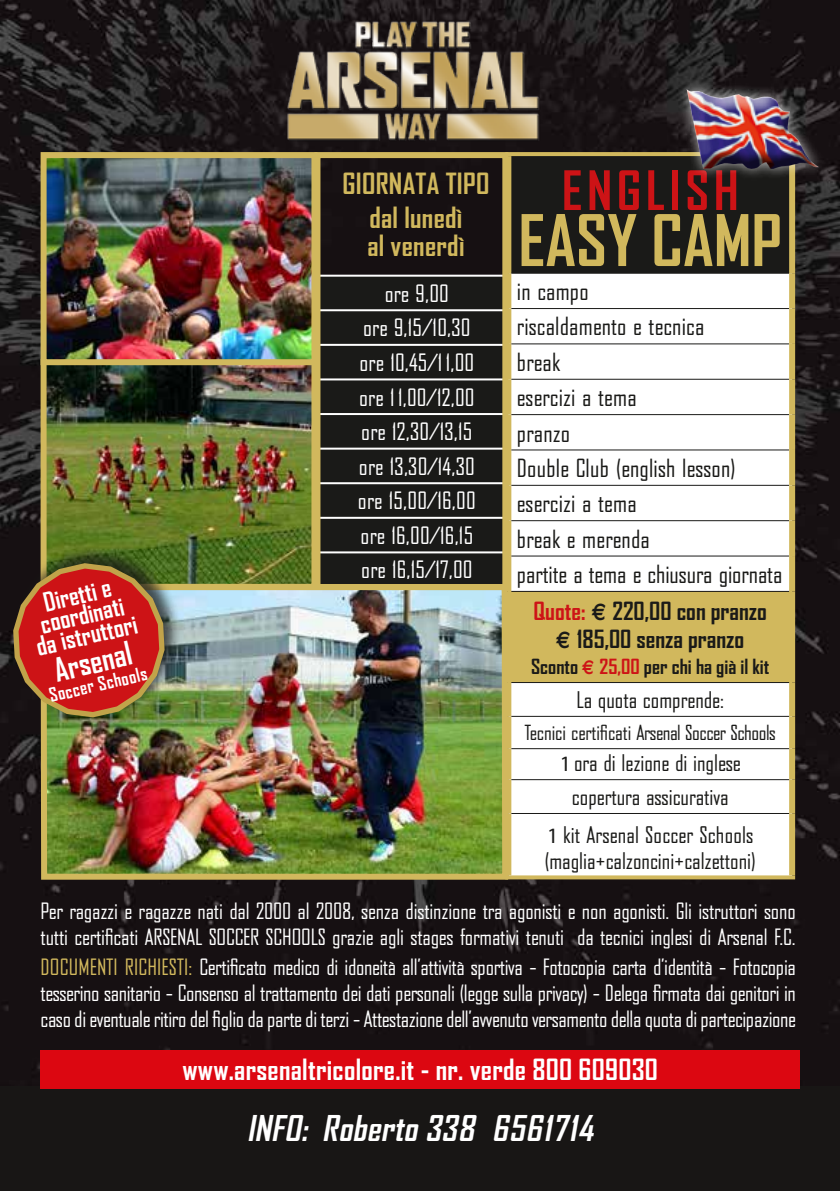
<style>
.page{position:relative;width:840px;height:1191px;background:#fff}
.page>*{position:absolute;margin:0;border:0;box-sizing:border-box;transform-origin:0 0}
.t1{font:700 68px "Agency FB";color:#d1b85d}
.t2{font:700 52px "Agency FB";letter-spacing:.09em;color:#cd1316}
.t3{font:italic 700 34px "Agency FB";color:#fff}
.t4{font:700 31.4px "Agency FB";color:#fff;scale:.95 1}
.t5{font:700 28px "Agency FB";letter-spacing:.01em;color:#fff}
.t6{font:700 28px/34px "Agency FB";letter-spacing:.01em;color:#d1b85d;text-align:center}
.t7{font:700 25.4px/20.8px "Agency FB";color:#fff;text-align:center;scale:.95 1}
.t8{font:24px/35.4px "Bureau Agency FB";letter-spacing:.01em;color:#1a1a18}
.t9{font:700 24px/28px "Agency FB";color:#1a1a18;text-align:center}
.t10{font:23px/34.6px "Bureau Agency FB";letter-spacing:.01em;color:#fff;text-align:center}
.t11{font:22px/33.8px "Bureau Agency FB";color:#1a1a18;text-align:center}
.t12{font:21.6px/26px "Bureau Agency FB";letter-spacing:-.005em;color:#fff}
.t13{font:20px "Bureau Agency FB";letter-spacing:-.02em;color:#1a1a18}
.t14{font:700 20px "Agency FB";color:#1a1a18}
.t15{font:700 18.4px "Agency FB";color:#fff;scale:.95 1}
.s1{color:#cd1316}
.s2{font-family:"Euro Sans"}
.s3{font-family:"Euro Sans";color:#cd1316}
.s4{font-family:"Myriad Pro"}
.s5{color:#d1b85d}
</style>
<div class="page">
<div style="left:0;top:0;width:839px;height:1191px;background:#181615"></div>
<img style="left:0;top:0;width:839px;height:1085px">
<img style="left:276px;top:4px;width:270px;height:140px">
<svg style="left:321px;top:277px;width:180px;height:306px"></svg>
<hr style="left:317px;top:275px;width:199px;height:2px;background:#fff">
<hr style="left:317px;top:309px;width:199px;height:2px;background:#fff">
<hr style="left:317px;top:344px;width:199px;height:2px;background:#fff">
<hr style="left:317px;top:378px;width:199px;height:2px;background:#fff">
<hr style="left:317px;top:413px;width:199px;height:2px;background:#fff">
<hr style="left:317px;top:447px;width:199px;height:2px;background:#fff">
<hr style="left:317px;top:482px;width:199px;height:2px;background:#fff">
<hr style="left:317px;top:517px;width:199px;height:2px;background:#fff">
<hr style="left:317px;top:551px;width:199px;height:2px;background:#fff">
<div style="left:508px;top:154px;width:283px;height:119px;background:#1a1a18"></div>
<div style="left:511px;top:274px;width:277px;height:601px;background:#fff"></div>
<div style="left:508px;top:591px;width:283px;height:91px;background:#d1b85d"></div>
<div style="left:505px;top:156px;width:6px;height:117px;background:#d1b85d"></div>
<svg style="left:789px;top:183px;width:5px;height:90px"></svg>
<div style="left:505px;top:273px;width:6px;height:35px;background:#d1b85d"></div>
<div style="left:505px;top:308px;width:6px;height:36px;background:#d1b85d"></div>
<div style="left:505px;top:344px;width:6px;height:35px;background:#d1b85d"></div>
<div style="left:505px;top:379px;width:6px;height:35px;background:#d1b85d"></div>
<div style="left:505px;top:414px;width:6px;height:36px;background:#d1b85d"></div>
<div style="left:505px;top:450px;width:6px;height:35px;background:#d1b85d"></div>
<div style="left:505px;top:485px;width:6px;height:35px;background:#d1b85d"></div>
<div style="left:505px;top:520px;width:6px;height:36px;background:#d1b85d"></div>
<div style="left:505px;top:556px;width:6px;height:35px;background:#d1b85d"></div>
<div style="left:788px;top:591px;width:6px;height:91px;background:#d1b85d"></div>
<div style="left:505px;top:682px;width:6px;height:34px;background:#d1b85d"></div>
<svg style="left:788px;top:682px;width:6px;height:34px"></svg>
<div style="left:505px;top:716px;width:6px;height:32px;background:#d1b85d"></div>
<svg style="left:788px;top:716px;width:6px;height:32px"></svg>
<div style="left:505px;top:748px;width:6px;height:31px;background:#d1b85d"></div>
<svg style="left:788px;top:748px;width:6px;height:31px"></svg>
<div style="left:505px;top:779px;width:6px;height:34px;background:#d1b85d"></div>
<svg style="left:788px;top:779px;width:6px;height:34px"></svg>
<div style="left:505px;top:813px;width:6px;height:62px;background:#d1b85d"></div>
<svg style="left:788px;top:813px;width:6px;height:62px"></svg>
<hr style="left:511px;top:273px;width:277px;height:1px;background:#1a1a18">
<hr style="left:511px;top:308px;width:277px;height:1px;background:#1a1a18">
<hr style="left:511px;top:343px;width:277px;height:1px;background:#1a1a18">
<hr style="left:511px;top:379px;width:277px;height:1px;background:#1a1a18">
<hr style="left:511px;top:414px;width:277px;height:1px;background:#1a1a18">
<hr style="left:511px;top:449px;width:277px;height:1px;background:#1a1a18">
<hr style="left:511px;top:485px;width:277px;height:1px;background:#1a1a18">
<hr style="left:511px;top:520px;width:277px;height:1px;background:#1a1a18">
<hr style="left:511px;top:555px;width:277px;height:1px;background:#1a1a18">
<hr style="left:511px;top:591px;width:277px;height:1px;background:#1a1a18">
<hr style="left:511px;top:682px;width:277px;height:1px;background:#1a1a18">
<hr style="left:511px;top:716px;width:277px;height:1px;background:#1a1a18">
<hr style="left:511px;top:748px;width:277px;height:1px;background:#1a1a18">
<hr style="left:511px;top:779px;width:277px;height:1px;background:#1a1a18">
<hr style="left:511px;top:813px;width:277px;height:1px;background:#1a1a18">
<svg style="left:508px;top:152px;width:166px;height:4px"></svg>
<svg style="left:788px;top:273px;width:6px;height:35px"></svg>
<svg style="left:788px;top:308px;width:6px;height:36px"></svg>
<svg style="left:788px;top:344px;width:6px;height:35px"></svg>
<svg style="left:788px;top:379px;width:6px;height:35px"></svg>
<svg style="left:788px;top:414px;width:6px;height:36px"></svg>
<svg style="left:788px;top:450px;width:6px;height:35px"></svg>
<svg style="left:788px;top:485px;width:6px;height:35px"></svg>
<svg style="left:788px;top:520px;width:6px;height:36px"></svg>
<svg style="left:788px;top:556px;width:6px;height:35px"></svg>
<svg style="left:508px;top:875px;width:286px;height:4px"></svg>
<div style="left:674px;top:78px;width:154px;height:103px;background:#fff;opacity:.75"></div>
<div style="left:685px;top:76px;width:134px;height:101px;background:#fff;opacity:.75"></div>
<div style="left:690px;top:93px;width:129px;height:90px;background:#1a1a18;opacity:.75"></div>
<div style="left:41px;top:1050px;width:758px;height:39px;background:#dc0711"></div>
<div style="left:314px;top:152px;width:194px;height:438px;border:6px solid #d1b85d"></div>
<img style="left:48px;top:591px;width:453px;height:281px">
<div style="left:41px;top:584px;width:467px;height:295px;border:6px solid #d1b85d"></div>
<img style="left:48px;top:366px;width:262px;height:217px">
<div style="left:41px;top:359px;width:276px;height:231px;border:6px solid #d1b85d"></div>
<div style="left:9px;top:545px;width:173px;height:175px;background:#1a1a18;opacity:.75"></div>
<svg style="left:11px;top:559px;width:156px;height:161px;background:#a32f1f"></svg>
<img style="left:48px;top:159px;width:262px;height:199px">
<div style="left:41px;top:152px;width:276px;height:213px;border:6px solid #d1b85d"></div>
<p class="t7" style="left:25px;top:596px;width:110px;rotate:-13deg">Diretti e coordinati da istruttori</p>
<h3 class="t4" style="left:50px;top:653px;width:84px;rotate:-13deg">Arsenal</h3>
<p class="t15" style="left:47px;top:685px;width:107px;rotate:-13deg">Soccer Schools</p>
<p class="t6" style="left:342px;top:166px;width:148px">GIORNATA TIPO dal lunedì</p>
<p class="t6" style="left:367px;top:228px;width:99px">al venerdì</p>
<p class="t10" style="left:358px;top:276px;width:119px">ore 9,00<br>ore 9,15/10,30 ore 10,45/1 1,00 ore 1 1,00/12,00 ore 12,30/13,15 ore 13,30/14,30 ore 15,00/16,00 ore 16,00/16,15 ore 16,15/17,00</p>
<h2 class="t2" style="left:561px;top:161px;width:178px">ENGLISH</h2>
<h1 class="t1" style="left:518px;top:203px;width:265px">EASY CAMP</h1>
<p class="t8" style="left:516px;top:274px;width:267px">in campo<br>riscaldamento e tecnica<br>break<br>esercizi a tema<br>pranzo<br>Double Club (english lesson) esercizi a tema<br>break e merenda<br>partite a tema e chiusura giornata</p>
<p class="t9" style="left:533px;top:597px;width:235px"><span class="s1">Quote:</span> <span class="s2">€</span> 220,00 con pranzo <span class="s2">€</span> 185,00 senza pranzo</p>
<p class="t14" style="left:530px;top:655px;width:240px">Sconto <span class="s3">€</span> <span class="s1">25,00</span> per chi ha già il kit</p>
<p class="t11" style="left:576px;top:683px;width:149px">La quota comprende:</p>
<p class="t13" style="left:524px;top:722px;width:252px">Tecnici certificati Arsenal Soccer Schools</p>
<p class="t11" style="left:559px;top:746px;width:182px"><span class="s4">1</span> ora di lezione di inglese copertura assicurativa</p>
<p class="t11" style="left:544px;top:821px;width:213px;line-height:26.4px;text-align:left"><span class="s4">1</span> kit Arsenal Soccer Schools (maglia+calzoncini+calzettoni)</p>
<p class="t12" style="left:41px;top:898px;width:756px">Per ragazzi e ragazze nati dal 2000 al 2008, senza distinzione tra agonisti e non agonisti. Gli istruttori sono tutti certificati ARSENAL SOCCER SCHOOLS grazie agli stages formativi tenuti da tecnici inglesi di Arsenal F.C.</p>
<p class="t12" style="left:41px;top:954px;width:756px;text-align:justify"><span class="s5">DOCUMENTI RICHIESTI:</span> Certificato medico di idoneità all’attività sportiva - Fotocopia carta d’identità - Fotocopia tesserino sanitario - Consenso al trattamento dei dati personali (legge sulla privacy) - Delega firmata dai genitori in caso di eventuale ritiro del figlio da parte di terzi - Attestazione dell’avvenuto versamento della quota di partecipazione</p>
<p class="t5" style="left:182px;top:1053px;width:477px">www.arsenaltricolore.it - nr. verde 800 609030</p>
<h3 class="t3" style="left:247px;top:1109px;width:354px">INFO: Roberto 338 6561714</h3>
</div>
